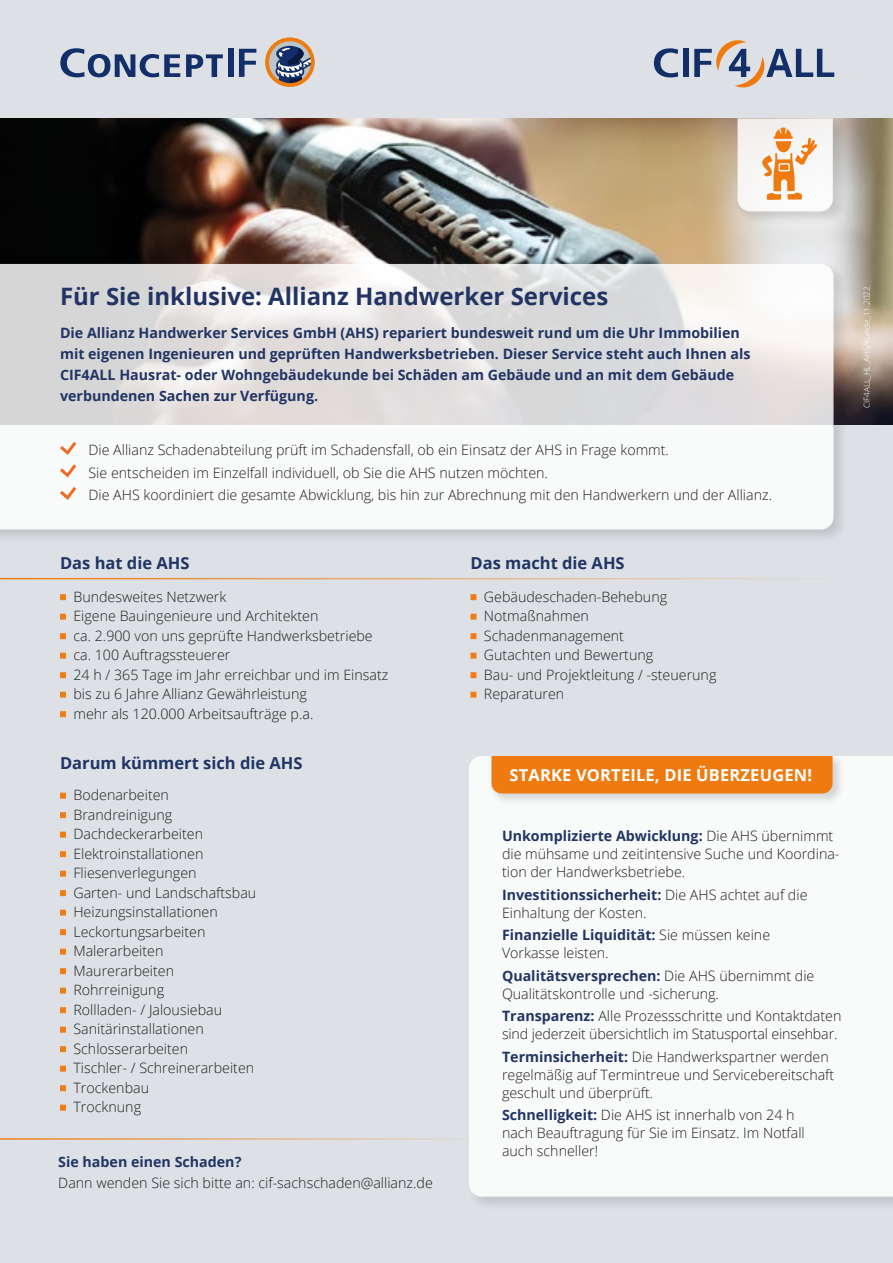
<style>
.page{position:relative;width:893px;height:1263px;background:#dde1e6}
.page>*{position:absolute;margin:0;border:0;box-sizing:border-box;transform-origin:0 0}
.t1{font:700 24px "Open Sans";color:#213464}
.t2{font:700 16.5px "Open Sans";color:#213464}
.t3{font:700 16.5px "Open Sans";letter-spacing:.01em;color:#fff}
.t4{font:300 14.25px/19.5px "Open Sans";color:#1d1d1b}
.t5{font:700 14.25px/21px "Open Sans";color:#213464}
.t6{font:300 8.25px "Open Sans";color:#fff}
.s1{font-weight:700;color:#213464}
</style>
<div class="page">
<hr style="left:0;top:1138px;width:469px;height:2px;background:#ef7b10">
<img style="left:0;top:118px;width:893px;height:306px">
<div style="left:0;top:261px;width:848px;height:282px;background:#1d1d1b;opacity:.17"></div>
<svg style="left:0;top:264px;width:833px;height:265px"></svg>
<div style="left:467px;top:753px;width:426px;height:458px;background:#1d1d1b;opacity:.17"></div>
<div style="left:469px;top:756px;width:424px;height:441px;background:#f9fafa"></div>
<svg style="left:60px;top:594px;width:6px;height:6px"></svg>
<svg style="left:60px;top:614px;width:6px;height:6px"></svg>
<svg style="left:60px;top:633px;width:6px;height:6px"></svg>
<svg style="left:60px;top:653px;width:6px;height:6px"></svg>
<svg style="left:60px;top:672px;width:6px;height:6px"></svg>
<svg style="left:60px;top:692px;width:6px;height:6px"></svg>
<svg style="left:60px;top:711px;width:6px;height:6px"></svg>
<svg style="left:60px;top:793px;width:6px;height:6px"></svg>
<svg style="left:60px;top:812px;width:6px;height:6px"></svg>
<svg style="left:60px;top:832px;width:6px;height:6px"></svg>
<svg style="left:60px;top:851px;width:6px;height:6px"></svg>
<svg style="left:60px;top:871px;width:6px;height:6px"></svg>
<svg style="left:60px;top:890px;width:6px;height:6px"></svg>
<svg style="left:60px;top:910px;width:6px;height:6px"></svg>
<svg style="left:60px;top:929px;width:6px;height:6px"></svg>
<svg style="left:60px;top:949px;width:6px;height:6px"></svg>
<svg style="left:60px;top:968px;width:6px;height:6px"></svg>
<svg style="left:60px;top:988px;width:6px;height:6px"></svg>
<svg style="left:60px;top:1007px;width:6px;height:6px"></svg>
<svg style="left:60px;top:1027px;width:6px;height:6px"></svg>
<svg style="left:60px;top:1046px;width:6px;height:6px"></svg>
<svg style="left:60px;top:1066px;width:6px;height:6px"></svg>
<svg style="left:60px;top:1085px;width:6px;height:6px"></svg>
<svg style="left:60px;top:1105px;width:6px;height:6px"></svg>
<svg style="left:470px;top:594px;width:6px;height:6px"></svg>
<svg style="left:470px;top:614px;width:6px;height:6px"></svg>
<svg style="left:470px;top:633px;width:6px;height:6px"></svg>
<svg style="left:470px;top:653px;width:6px;height:6px"></svg>
<svg style="left:470px;top:672px;width:6px;height:6px"></svg>
<svg style="left:470px;top:692px;width:6px;height:6px"></svg>
<svg style="left:57px;top:438px;width:22px;height:64px"></svg>
<hr style="left:0;top:578px;width:832px;height:1px;background:#ef7b10">
<div style="left:490px;top:754px;width:354px;height:51px;background:#1d1d1b;opacity:.17"></div>
<div style="left:491px;top:756px;width:341px;height:37px;background:#ef7b10"></div>
<div style="left:735px;top:116px;width:113px;height:109px;background:#1d1d1b;opacity:.17"></div>
<svg style="left:265px;top:37px;width:50px;height:50px"></svg>
<svg style="left:60px;top:48px;width:120px;height:29px"></svg>
<svg style="left:186px;top:54px;width:37px;height:23px"></svg>
<div style="left:228px;top:49px;width:5px;height:28px;background:#122f69"></div>
<svg style="left:239px;top:49px;width:17px;height:28px"></svg>
<svg style="left:654px;top:48px;width:24px;height:29px"></svg>
<div style="left:683px;top:49px;width:6px;height:28px;background:#122f69"></div>
<svg style="left:694px;top:40px;width:140px;height:48px"></svg>
<svg style="left:738px;top:118px;width:95px;height:93px;background:#f5e2d1"></svg>
<h1 class="t1" style="left:60px;top:279px;width:550px">Für Sie inklusive: Allianz Handwerker Services</h1>
<p class="t5" style="left:60px;top:322px;width:692px">Die Allianz Handwerker Services GmbH (AHS) repariert bundesweit rund um die Uhr Immobilien mit eigenen Ingenieuren und geprüften Handwerksbetrieben. Dieser Service steht auch Ihnen als CIF4ALL Hausrat- oder Wohngebäudekunde bei Schäden am Gebäude und an mit dem Gebäude verbundenen Sachen zur Verfügung.</p>
<p class="t4" style="left:89px;top:438px;width:685px;line-height:22.5px">Die Allianz Schadenabteilung prüft im Schadensfall, ob ein Einsatz der AHS in Frage kommt.<br>Sie entscheiden im Einzelfall individuell, ob Sie die AHS nutzen möchten.<br>Die AHS koordiniert die gesamte Abwicklung, bis hin zur Abrechnung mit den Handwerkern und der Allianz.</p>
<p class="t2" style="left:60px;top:551px;width:131px">Das hat die AHS</p>
<p class="t4" style="left:73px;top:586px;width:316px">Bundesweites Netzwerk<br>Eigene Bauingenieure und Architekten<br>ca. 2.900 von uns geprüfte Handwerksbetriebe ca. 100 Auftragssteuerer<br>24 h / 365 Tage im Jahr erreichbar und im Einsatz bis zu 6 Jahre Allianz Gewährleistung<br>mehr als 120.000 Arbeitsaufträge p.a.</p>
<p class="t2" style="left:60px;top:751px;width:244px">Darum kümmert sich die AHS</p>
<p class="t4" style="left:73px;top:785px;width:184px">Bodenarbeiten<br>Brandreinigung<br>Dachdeckerarbeiten<br>Elektroinstallationen<br>Fliesenverlegungen<br>Garten- und Landschaftsbau<br>Heizungsinstallationen<br>Leckortungsarbeiten<br>Malerarbeiten<br>Maurerarbeiten<br>Rohrreinigung<br>Rollladen- / Jalousiebau<br>Sanitärinstallationen<br>Schlosserarbeiten<br>Tischler- / Schreinerarbeiten<br>Trockenbau<br>Trocknung</p>
<p class="t5" style="left:58px;top:1151px;width:185px">Sie haben einen Schaden?</p>
<p class="t4" style="left:58px;top:1173px;width:376px">Dann wenden Sie sich bitte an: cif-sachschaden@allianz.de</p>
<p class="t2" style="left:470px;top:551px;width:156px">Das macht die AHS</p>
<p class="t4" style="left:484px;top:586px;width:234px">Gebäudeschaden-Behebung<br>Notmaßnahmen<br>Schadenmanagement<br>Gutachten und Bewertung<br>Bau- und Projektleitung / -steuerung<br>Reparaturen</p>
<p class="t3" style="left:509px;top:763px;width:304px">STARKE VORTEILE, DIE ÜBERZEUGEN!</p>
<p class="t4" style="left:502px;top:826px;width:339px;line-height:18px"><span class="s1">Unkomplizierte Abwicklung:</span> Die AHS übernimmt die mühsame und zeitintensive Suche und Koordina&shy;tion der Handwerksbetriebe.</p>
<p class="t4" style="left:502px;top:885px;width:307px;line-height:18px"><span class="s1">Investitionssicherheit:</span> Die AHS achtet auf die<br>Einhaltung der Kosten.</p>
<p class="t4" style="left:502px;top:925px;width:270px;line-height:18px"><span class="s1">Finanzielle Liquidität:</span> Sie müssen keine<br>Vorkasse leisten.</p>
<p class="t4" style="left:502px;top:966px;width:314px;line-height:18px"><span class="s1">Qualitätsversprechen:</span> Die AHS übernimmt die<br>Qualitätskontrolle und -sicherung.</p>
<p class="t4" style="left:502px;top:1006px;width:341px;line-height:18px"><span class="s1">Transparenz:</span> Alle Prozessschritte und Kontaktdaten sind jederzeit übersichtlich im Statusportal einsehbar.</p>
<p class="t4" style="left:502px;top:1047px;width:334px;line-height:18px"><span class="s1">Terminsicherheit:</span> Die Handwerkspartner werden regelmäßig auf Termintreue und Servicebereitschaft geschult und überprüft.</p>
<p class="t4" style="left:502px;top:1105px;width:304px;line-height:18px"><span class="s1">Schnelligkeit:</span> Die AHS ist innerhalb von 24 h nach Beauftragung für Sie im Einsatz. Im Notfall auch schneller!</p>
<p class="t6" style="left:861px;top:408px;width:124px;rotate:-90deg">CIF4ALL_HL_AHS/Kunde_11.2022</p>
</div>
